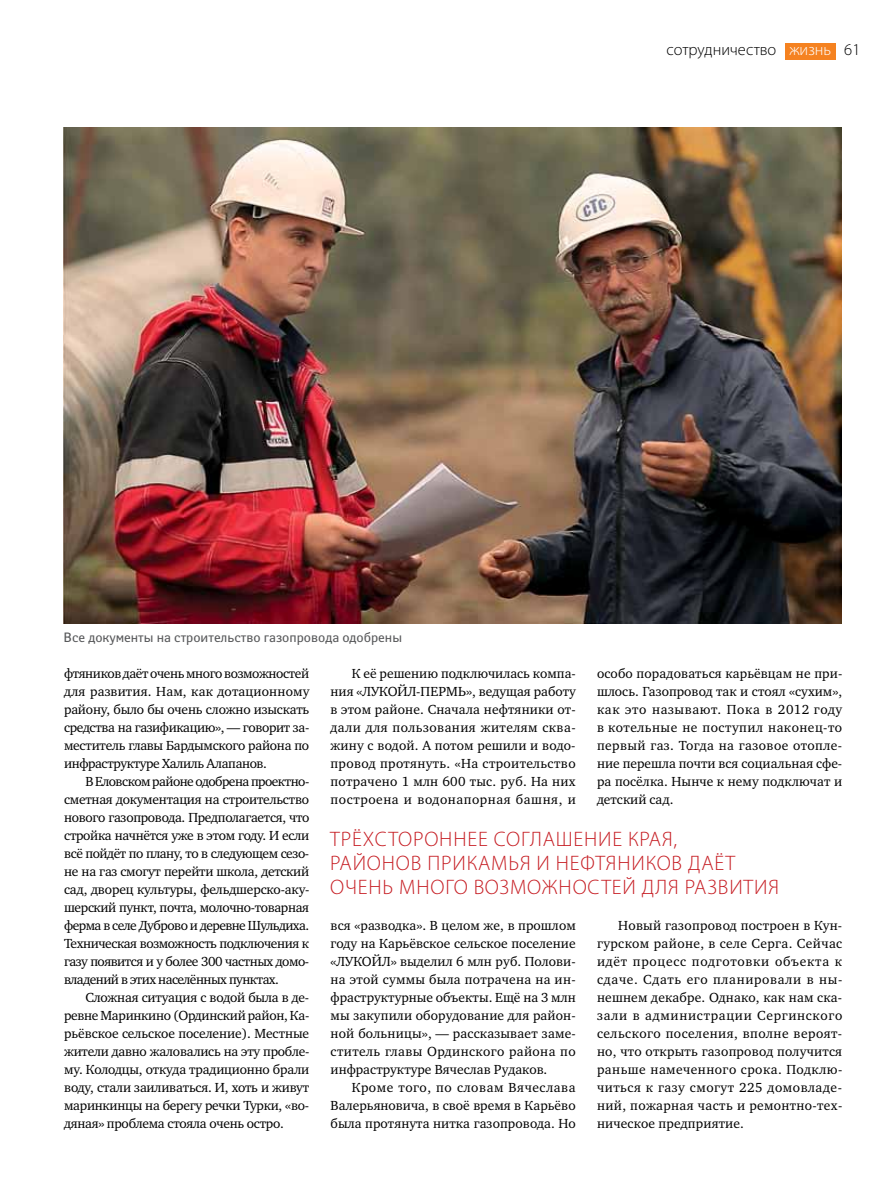
<style>
.page{position:relative;width:893px;height:1191px;background:#fff}
.page>*{position:absolute;margin:0;border:0;box-sizing:border-box;transform-origin:0 0}
.t1{font:300 21px "Myriad Pro";letter-spacing:.145em;color:#c61d23}
.t2{font:300 16.5px "Myriad Pro";letter-spacing:-.005em;color:#000}
.t3{font:300 16.5px "Myriad Pro";color:#fff}
.t4{font:13.5px/18px "Charter ITC";color:#000;text-align:justify}
.t5{font:13.5px "Yanus";color:#58595b}
.s1{color:#000}
</style>
<div class="page">
<div style="left:785px;top:43px;width:50px;height:16px;background:#f58220"></div>
<img style="left:64px;top:128px;width:778px;height:496px">
<p class="t5" style="left:64px;top:629px;width:340px">Все документы на строительство газопровода одобрены</p>
<p class="t2" style="left:666px;top:40px;width:111px">сотрудничество</p>
<p class="t3" style="left:789px;top:40px;width:73px">жизнь <span class="s1">61</span></p>
<p class="t4" style="left:64px;top:664px;width:247px">фтяников даёт очень много возможностей для развития. Нам, как дотационному району, было бы очень сложно изыскать средства на газификацию», — говорит за&shy;меститель главы Бардымского района по инфраструктуре Халиль Алапанов.</p>
<p class="t4" style="left:64px;top:772px;width:247px;text-indent:21px">В Еловском районе одобрена проектно&shy;сметная документация на строительство нового газопровода. Предполагается, что стройка начнётся уже в этом году. И если всё пойдёт по плану, то в следующем сезо&shy;не на газ смогут перейти школа, детский сад, дворец культуры, фельдшерско-аку&shy;шерский пункт, почта, молочно-товарная ферма в селе Дуброво и деревне Шульдиха.<br>Техническая возможность подключения к газу появится и у более 300 частных домо&shy;владений в этих населённых пунктах.</p>
<p class="t4" style="left:64px;top:988px;width:247px;text-indent:21px">Сложная ситуация с водой была в де&shy;ревне Маринкино (Ординский район, Ка&shy;рьёвское сельское поселение). Местные жители давно жаловались на эту пробле&shy;му. Колодцы, откуда традиционно брали воду, стали заиливаться. И, хоть и живут маринкинцы на берегу речки Турки, «во&shy;дяная» проблема стояла очень остро.</p>
<p class="t4" style="left:331px;top:664px;width:247px;text-indent:21px">К её решению подключилась компа&shy;ния «ЛУКОЙЛ-Пермь</p>
<p class="t4" style="left:331px;top:682px;width:247px;text-indent:136px">», ведущая работу в этом районе. Сначала нефтяники от&shy;дали для пользования жителям сква&shy;жину с водой. А потом решили и водо&shy;провод протянуть. «На строительство потрачено 1 млн 600 тыс. руб. На них построена и водонапорная башня, и</p>
<p class="t4" style="left:597px;top:664px;width:247px">особо порадоваться карьёвцам не при&shy;шлось. Газопровод так и стоял «сухим», как это называют. Пока в 2012 году в котельные не поступил наконец-то первый газ. Тогда на газовое отопле&shy;ние перешла почти вся социальная сфе&shy;ра посёлка. Нынче к нему подключат и детский сад.</p>
<h1 class="t1" style="left:330px;top:826px;width:58px">трёхсто</h1>
<h1 class="t1" style="left:413px;top:826px;width:25px">роннее</h1>
<h1 class="t1" style="left:494px;top:826px;width:93px">соглашение</h1>
<h1 class="t1" style="left:628px;top:826px;width:50px">края,</h1>
<h1 class="t1" style="left:330px;top:850px;width:24px">районов</h1>
<h1 class="t1" style="left:427px;top:850px;width:40px">Прикам</h1>
<h1 class="t1" style="left:508px;top:850px;width:61px">ья и нефт</h1>
<h1 class="t1" style="left:606px;top:850px;width:25px">яников</h1>
<h1 class="t1" style="left:688px;top:850px;width:47px">даёт</h1>
<h1 class="t1" style="left:330px;top:874px;width:14px">очен</h1>
<h1 class="t1" style="left:383px;top:874px;width:31px">ь много</h1>
<h1 class="t1" style="left:474px;top:874px;width:99px">возможностей</h1>
<h1 class="t1" style="left:642px;top:874px;width:89px">для развити</h1>
<h1 class="t1" style="left:768px;top:874px;width:12px">я</h1>
<p class="t4" style="left:331px;top:916px;width:247px">вся «разводка». В целом же, в прошлом году на Карьёвское сельское поселение «ЛУКОЙЛ» выделил 6 млн руб. Полови&shy;на этой суммы была потрачена на ин&shy;фраструктурные объекты. Ещё на 3 млн мы закупили оборудование для район&shy;ной больницы», — рассказывает заме&shy;ститель главы Ординского района по инфраструктуре Вячеслав Рудаков.</p>
<p class="t4" style="left:331px;top:1078px;width:247px;text-indent:21px">Кроме того, по словам Вячеслава Валерьяновича, в своё время в Карьёво была протянута нитка газопровода. Но</p>
<p class="t4" style="left:597px;top:916px;width:247px;text-indent:21px">Новый газопровод построен в Кун&shy;гурском районе, в селе Серга. Сейчас идёт процесс подготовки объекта к сдаче. Сдать его планировали в ны&shy;нешнем декабре. Однако, как нам ска&shy;зали в администрации Сергинского сельского поселения, вполне вероят&shy;но, что открыть газопровод получится раньше намеченного срока. Подклю&shy;читься к газу смогут 225 домовладе&shy;ний, пожарная часть и ремонтно-тех&shy;ническое предприятие.</p>
</div>
